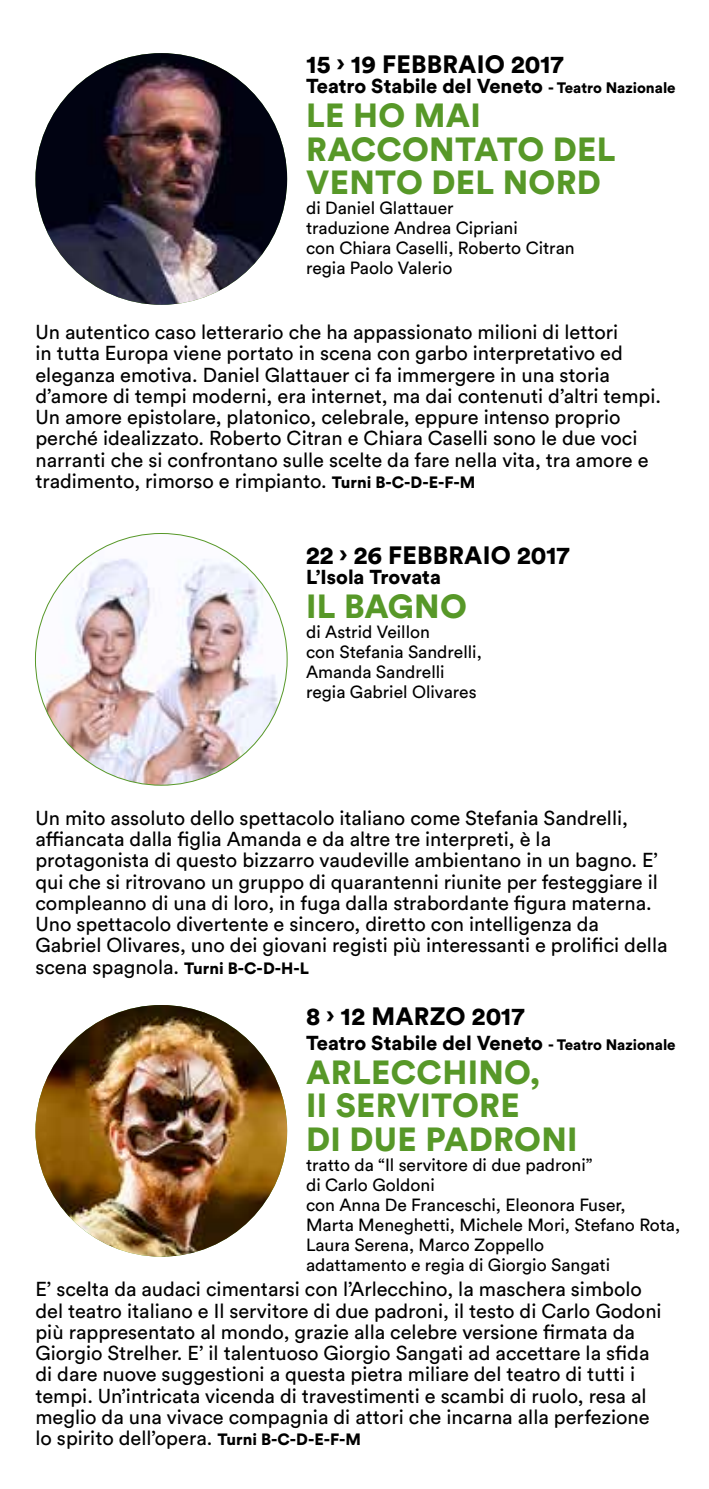
<style>
.page{position:relative;width:709px;height:1489px;background:#fff}
.page>*{position:absolute;margin:0;border:0;box-sizing:border-box;transform-origin:0 0}
.t1{font:900 33.25px/33.8px "Circular Std";letter-spacing:.01em;color:#579828}
.t2{font:900 24.75px "Circular Std";letter-spacing:.01em;color:#000}
.t3{font:20px/21.2px "Circular Std";color:#000}
.t4{font:900 20px "Circular Std";color:#000}
.t5{font:17.5px/20px "Circular Std";color:#000}
.s1{font-size:15px}
.s2{font-weight:900;font-size:16.25px}
</style>
<div class="page">
<img style="left:35px;top:53px;width:252px;height:252px;border-radius:126px">
<img style="left:35px;top:533px;width:252px;height:252px;border-radius:126px">
<img style="left:35px;top:1004px;width:252px;height:252px;border-radius:126px">
<p class="t2" style="left:306px;top:48px;width:259px">15 › 19 FEBBRAIO 2017</p>
<p class="t4" style="left:306px;top:73px;width:371px">Teatro Stabile del Veneto <span class="s1">- Teatro Nazionale</span></p>
<h1 class="t1" style="left:306px;top:98px;width:311px">LE HO MAI<br>RACCONTATO DEL<br>VENTO DEL NORD</h1>
<p class="t5" style="left:306px;top:198px;width:270px">di Daniel Glattauer<br>traduzione Andrea Cipriani<br>con Chiara Caselli, Roberto Citran regia Paolo Valerio</p>
<p class="t3" style="left:35px;top:321px;width:627px">Un autentico caso letterario che ha appassionato milioni di lettori<br>in tutta Europa viene portato in scena con garbo interpretativo ed eleganza emotiva. Daniel Glattauer ci fa immergere in una storia d’amore di tempi moderni, era internet, ma dai contenuti d’altri tempi.<br>Un amore epistolare, platonico, celebrale, eppure intenso proprio perché idealizzato. Roberto Citran e Chiara Caselli sono le due voci narranti che si confrontano sulle scelte da fare nella vita, tra amore e tradimento, rimorso e rimpianto. <span class="s2">Turni B-C-D-E-F-M</span></p>
<p class="t2" style="left:306px;top:539px;width:265px">22 › 26 FEBBRAIO 2017</p>
<p class="t4" style="left:306px;top:564px;width:136px">L’Isola Trovata</p>
<h1 class="t1" style="left:306px;top:588px;width:162px">IL BAGNO</h1>
<p class="t5" style="left:306px;top:621px;width:177px">di Astrid Veillon<br>con Stefania Sandrelli,<br>Amanda Sandrelli regia Gabriel Olivares</p>
<p class="t3" style="left:35px;top:806px;width:633px">Un mito assoluto dello spettacolo italiano come Stefania Sandrelli, affiancata dalla figlia Amanda e da altre tre interpreti, è la protagonista di questo bizzarro vaudeville ambientano in un bagno. E’ qui che si ritrovano un gruppo di quarantenni riunite per festeggiare il compleanno di una di loro, in fuga dalla strabordante figura materna.<br>Uno spettacolo divertente e sincero, diretto con intelligenza da Gabriel Olivares, uno dei giovani registi più interessanti e prolifici della scena spagnola. <span class="s2">Turni B-C-D-H-L</span></p>
<p class="t2" style="left:306px;top:999px;width:220px">8 › 12 MARZO 2017</p>
<p class="t4" style="left:306px;top:1029px;width:371px">Teatro Stabile del Veneto <span class="s1">- Teatro Nazionale</span></p>
<h1 class="t1" style="left:306px;top:1054px;width:273px">ARLECCHINO,<br>II SERVITORE<br>DI DUE PADRONI</h1>
<p class="t5" style="left:306px;top:1154px;width:376px">tratto da “Il servitore di due padroni”<br>di Carlo Goldoni<br>con Anna De Franceschi, Eleonora Fuser,<br>Marta Meneghetti, Michele Mori, Stefano Rota, Laura Serena, Marco Zoppello<br>adattamento e regia di Giorgio Sangati</p>
<p class="t3" style="left:35px;top:1278px;width:627px">E’ scelta da audaci cimentarsi con l’Arlecchino, la maschera simbolo del teatro italiano e Il servitore di due padroni, il testo di Carlo Godoni più rappresentato al mondo, grazie alla celebre versione firmata da Giorgio Strelher. E’ il talentuoso Giorgio Sangati ad accettare la sfida di dare nuove suggestioni a questa pietra miliare del teatro di tutti i tempi. Un’intricata vicenda di travestimenti e scambi di ruolo, resa al meglio da una vivace compagnia di attori che incarna alla perfezione lo spirito dell’opera. <span class="s2">Turni B-C-D-E-F-M</span></p>
</div>
